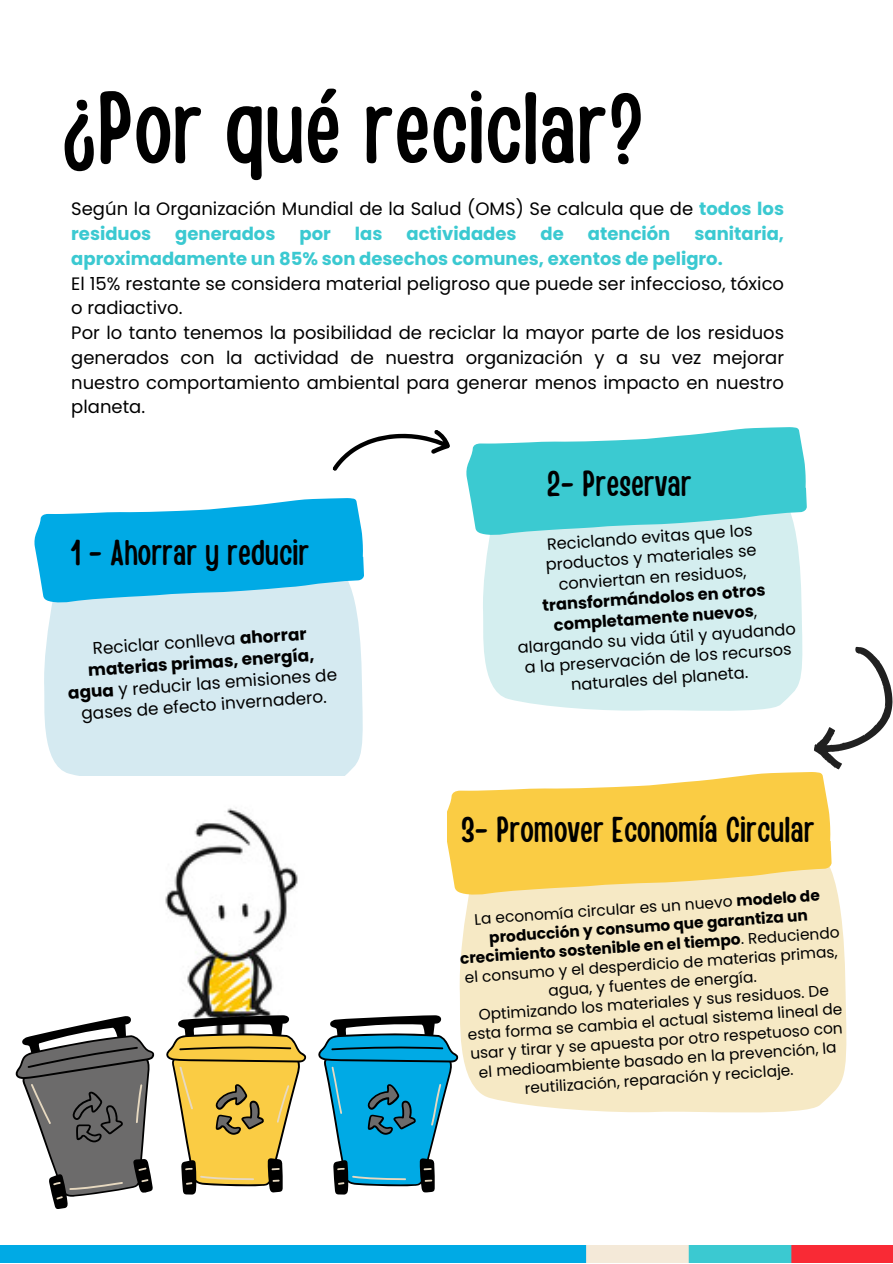
<style>
.page{position:relative;width:893px;height:1264px;background:#fff}
.page>*{position:absolute;margin:0;border:0;box-sizing:border-box;transform-origin:0 0}
.t1{font:100.5px "Handy Casual Condensed";color:#000}
.t2{font:35.7px "Handy Casual Condensed";color:#000}
.t3{font:18px/24.8px "Poppins";color:#000}
.t4{font:700 18px/24.8px "Poppins";color:#3bc9d1}
.t5{font:16.8px/21.3px "Poppins";color:#000;text-align:center}
.t6{font:16.2px/20.2px "Poppins";color:#000;text-align:center}
.t7{font:15.3px/19px "Poppins";color:#000;text-align:center}
.s1{font-weight:700;color:#3bc9d1}
.s2{font-weight:700}
</style>
<div class="page">
<div style="left:44px;top:602px;width:319px;height:174px;background:#d5eaf1"></div>
<img style="left:0;top:1245px;width:892px;height:17px">
<div style="left:483px;top:535px;width:320px;height:176px;background:#d4eeef"></div>
<svg style="left:466px;top:427px;width:340px;height:108px;background:#5fd3d9"></svg>
<div style="left:458px;top:850px;width:389px;height:263px;background:#f6e9c5"></div>
<svg style="left:447px;top:772px;width:384px;height:122px;background:#fad363"></svg>
<svg style="left:34px;top:430px;width:416px;height:172px"></svg>
<svg style="left:814px;top:647px;width:78px;height:122px"></svg>
<img style="left:165px;top:808px;width:133px;height:207px">
<svg style="left:15px;top:1015px;width:443px;height:193px"></svg>
<p class="t1" style="left:60px;top:63px;width:584px">¿Por qué reciclar?</p>
<p class="t3" style="left:71px;top:197px;width:714px">Según la Organización Mundial de la Salud (OMS) Se calcula que de <span class="s1">todos los residuos</span></p>
<p class="t4" style="left:175px;top:221px;width:102px">generados</p>
<p class="t4" style="left:299px;top:221px;width:33px">por</p>
<p class="t4" style="left:355px;top:221px;width:29px">las</p>
<p class="t4" style="left:406px;top:221px;width:112px">actividades</p>
<p class="t4" style="left:540px;top:221px;width:25px">de</p>
<p class="t4" style="left:588px;top:221px;width:84px">atención</p>
<p class="t4" style="left:71px;top:221px;width:714px;text-indent:623px">sanitaria, aproximadamente un 85% son desechos comunes, exentos de peligro.</p>
<p class="t3" style="left:71px;top:271px;width:714px">El 15% restante se considera material peligroso que puede ser infeccioso, tóxico o radiactivo.</p>
<p class="t3" style="left:71px;top:320px;width:714px;text-align:justify">Por lo tanto tenemos la posibilidad de reciclar la mayor parte de los residuos generados con la actividad de nuestra organización y a su vez mejorar nuestro comportamiento ambiental para generar menos impacto en nuestro planeta.</p>
<p class="t2" style="left:71px;top:529px;width:240px">1 - Ahorrar y reducir</p>
<p class="t5" style="left:64px;top:640px;width:271px;rotate:-4deg">Reciclar conlleva <span class="s2">ahorrar materias primas, energía, agua</span> y reducir las emisiones de gases de efecto invernadero.</p>
<p class="t2" style="left:546px;top:460px;width:146px">2- Preservar</p>
<p class="t6" style="left:510px;top:536px;width:280px;rotate:-4deg">Reciclando evitas que los productos y materiales se conviertan en residuos, <span class="s2">transformándolos en otros completamente nuevos</span>, alargando su vida útil y ayudando a la preservación de los recursos naturales del planeta.</p>
<p class="t2" style="left:461px;top:806px;width:355px">3- Promover Economía Circular</p>
<p class="t7" style="left:456px;top:910px;width:382px;rotate:-4deg">La economía circular es un nuevo <span class="s2">modelo de producción y consumo que garantiza un crecimiento sostenible en el tiempo</span>. Reduciendo el consumo y el desperdicio de materias primas, agua, y fuentes de energía.</p>
<p class="t7" style="left:466px;top:1006px;width:377px;rotate:-4deg">Optimizando los materiales y sus residuos. De esta forma se cambia el actual sistema lineal de usar y tirar y se apuesta por otro respetuoso con el medioambiente basado en la prevención, la reutilización, reparación y reciclaje.</p>
</div>
